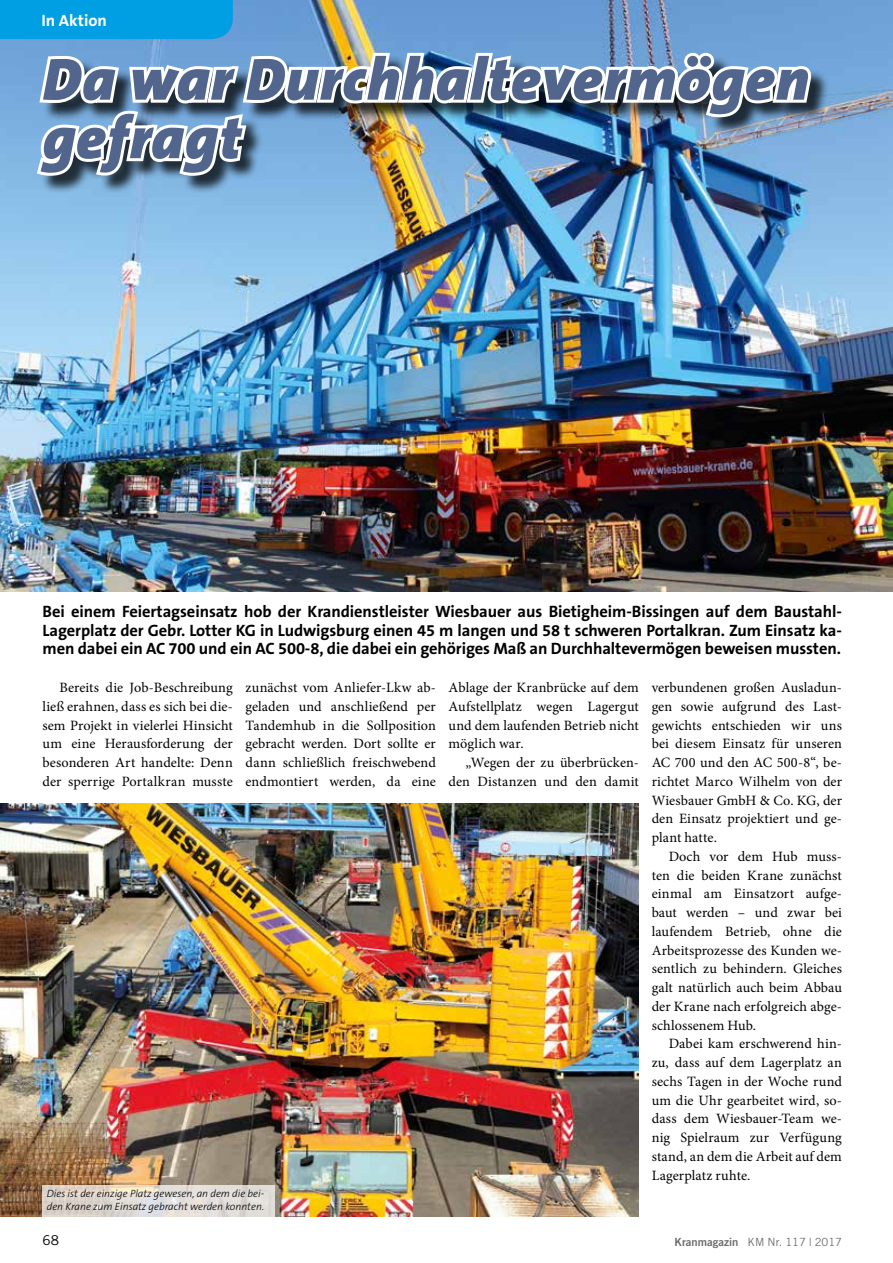
<style>
.page{position:relative;width:893px;height:1263px;background:#fff}
.page>*{position:absolute;margin:0;border:0;box-sizing:border-box;transform-origin:0 0}
.t1{font:italic 900 60px/58.5px "The Sans B9";letter-spacing:.02em;color:#51658d}
.t2{font:700 16.5px/18.8px "The Sans B7";letter-spacing:-.005em;color:#000;text-align:justify}
.t3{font:700 16.5px "The Sans B7";color:#fff}
.t4{font:14.25px/18.8px "Minion Pro";letter-spacing:.005em;color:#000;text-align:justify}
.t5{font:13.5px "Trade Gothic";color:#000}
.t6{font:11.25px "Trade Gothic";color:#6e6e6e}
.t7{font:italic 300 10.5px/12.3px "The Sans B3";color:#000}
.s1{font-family:"Trade Gothic Bold Two"}
</style>
<div class="page">
<img style="left:0;top:0;width:893px;height:591px">
<div style="left:0;top:0;width:233px;height:39px;background:#009ee3"></div>
<img style="left:33px;top:49px;width:782px;height:386px">
<img style="left:0;top:804px;width:639px;height:412px">
<svg style="left:43px;top:1185px;width:232px;height:32px;fill:#e2ded8"></svg>
<p class="t3" style="left:41px;top:11px;width:67px">In Aktion</p>
<h1 class="t1" style="left:43px;top:52px;width:768px">Da war Durchhaltevermögen gefragt</h1>
<p class="t2" style="left:43px;top:602px;width:801px">Bei einem Feiertagseinsatz hob der Krandienstleister Wiesbauer aus Bietigheim-Bissingen auf dem Baustahl-Lagerplatz der Gebr. Lotter KG in Ludwigsburg einen 45 m langen und 58 t schweren Portalkran. Zum Einsatz ka&shy;men dabei ein AC 700 und ein AC 500-8, die dabei ein gehöriges Maß an Durchhaltevermögen beweisen mussten.</p>
<p class="t4" style="left:43px;top:678px;width:192px;text-indent:17px">Bereits die Job-Beschreibung ließ erahnen, dass es sich bei die&shy;sem Projekt in vielerlei Hinsicht um eine Herausforderung der besonderen Art handelte: Denn der sperrige Portalkran musste</p>
<p class="t4" style="left:246px;top:678px;width:192px">zunächst vom Anliefer-Lkw ab&shy;geladen und anschließend per Tandemhub in die Sollposition gebracht werden. Dort sollte er dann schließlich freischwebend endmontiert werden, da eine</p>
<p class="t4" style="left:449px;top:678px;width:192px">Ablage der Kranbrücke auf dem Aufstellplatz wegen Lagergut und dem laufenden Betrieb nicht möglich war.</p>
<p class="t4" style="left:449px;top:753px;width:192px;text-align:right">„Wegen der zu überbrücken&shy;den Distanzen und den damit</p>
<p class="t4" style="left:652px;top:678px;width:192px">verbundenen großen Ausladun&shy;gen sowie aufgrund des Last&shy;gewichts entschieden wir uns bei diesem Einsatz für unseren AC 700 und den AC 500-8“, be&shy;richtet Marco Wilhelm von der Wiesbauer GmbH &amp; Co. KG, der den Einsatz projektiert und ge&shy;plant hatte.</p>
<p class="t4" style="left:652px;top:847px;width:192px;text-indent:17px">Doch vor dem Hub muss&shy;ten die beiden Krane zunächst einmal am Einsatzort aufge&shy;baut werden – und zwar bei laufendem Betrieb, ohne die Arbeitsprozesse des Kunden we&shy;sentlich zu behindern. Gleiches galt natürlich auch beim Abbau der Krane nach erfolgreich abge&shy;schlossenem Hub.</p>
<p class="t4" style="left:652px;top:1034px;width:192px;text-indent:17px">Dabei kam erschwerend hin&shy;zu, dass auf dem Lagerplatz an sechs Tagen in der Woche rund um die Uhr gearbeitet wird, so&shy;dass dem Wiesbauer-Team we&shy;nig Spielraum zur Verfügung stand, an dem die Arbeit auf dem Lagerplatz ruhte.</p>
<p class="t7" style="left:47px;top:1188px;width:219px">Dies ist der einzige Platz gewesen, an dem die bei&shy;den Krane zum Einsatz gebracht werden konnten.</p>
<p class="t5" style="left:43px;top:1232px;width:18px">68</p>
<p class="t6" style="left:675px;top:1235px;width:169px"><span class="s1">Kranmagazin</span> KM Nr. 117 | 2017</p>
</div>
